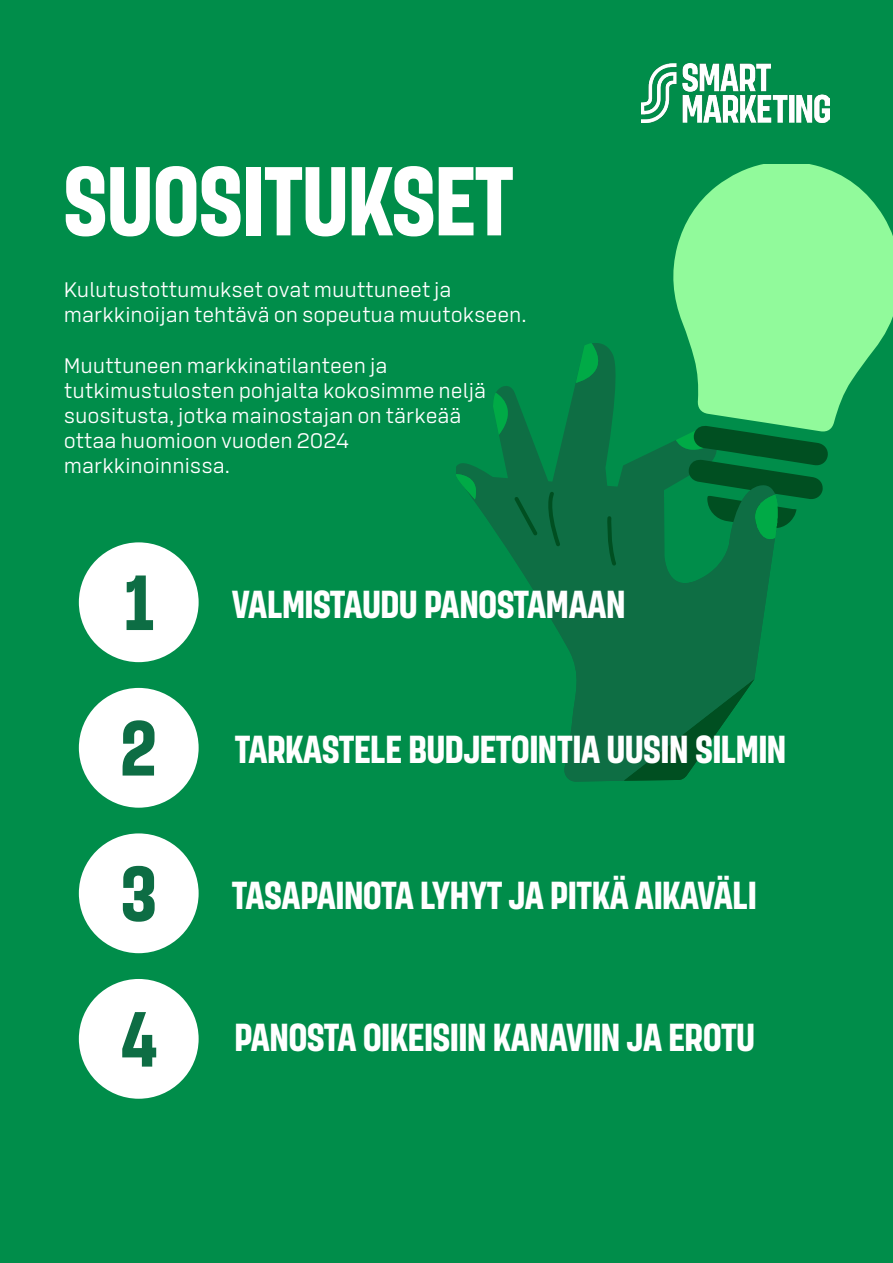
<style>
.page{position:relative;width:893px;height:1263px;background:#008d4a}
.page>*{position:absolute;margin:0;border:0;box-sizing:border-box;transform-origin:0 0}
.t1{font:700 97.5px "S Bonus Display";color:#fff}
.t2{font:700 77.85px "S Bonus Display";color:#0d6d44}
.t3{font:700 39px "S Bonus Display";color:#fff}
.t4{font:21px/25.2px "S Bonus Text";color:#fff}
</style>
<div class="page">
<svg style="left:456px;top:356px;width:220px;height:117px"></svg>
<svg style="left:576px;top:343px;width:37px;height:40px"></svg>
<svg style="left:493px;top:393px;width:27px;height:42px"></svg>
<svg style="left:670px;top:164px;width:223px;height:268px;fill:#91fa9b"></svg>
<svg style="left:474px;top:473px;width:300px;height:309px;fill:#0e6e44"></svg>
<svg style="left:456px;top:473px;width:25px;height:27px"></svg>
<svg style="left:676px;top:425px;width:153px;height:120px"></svg>
<svg style="left:624px;top:679px;width:130px;height:102px"></svg>
<svg style="left:605px;top:514px;width:14px;height:55px"></svg>
<svg style="left:513px;top:490px;width:50px;height:59px;background:#0c693f"></svg>
<img style="left:642px;top:64px;width:187px;height:58px">
<div style="left:79px;top:542px;width:120px;height:120px;background:#fff;border-radius:50%"></div>
<div style="left:79px;top:688px;width:120px;height:120px;background:#fff;border-radius:50%"></div>
<div style="left:79px;top:833px;width:120px;height:120px;background:#fff;border-radius:50%"></div>
<div style="left:79px;top:979px;width:120px;height:120px;background:#fff;border-radius:50%"></div>
<p class="t1" style="left:64px;top:141px;width:452px">SUOSITUKSET</p>
<p class="t4" style="left:64px;top:277px;width:465px">Kulutustottumukset ovat muuttuneet ja markkinoijan tehtävä on sopeutua muutokseen.</p>
<p class="t4" style="left:64px;top:353px;width:424px">Muuttuneen markkinatilanteen ja tutkimustulosten pohjalta kokosimme neljä suositusta, jotka mainostajan on tärkeää</p>
<p class="t4" style="left:64px;top:428px;width:287px">ottaa huomioon vuoden 2024</p>
<p class="t4" style="left:64px;top:454px;width:168px">markkinoinnissa.</p>
<p class="t2" style="left:124px;top:555px;width:33px">1</p>
<p class="t2" style="left:121px;top:700px;width:38px">2</p>
<p class="t2" style="left:121px;top:846px;width:38px">3</p>
<p class="t2" style="left:120px;top:991px;width:39px">4</p>
<p class="t3" style="left:232px;top:580px;width:395px">VALMISTAUDU PANOSTAMAAN</p>
<p class="t3" style="left:235px;top:726px;width:553px">TARKASTELE BUDJETOINTIA UUSIN SILMIN</p>
<p class="t3" style="left:232px;top:871px;width:526px">TASAPAINOTA LYHYT JA PITKÄ AIKAVÄLI</p>
<p class="t3" style="left:235px;top:1013px;width:521px">PANOSTA OIKEISIIN KANAVIIN JA EROTU</p>
</div>
